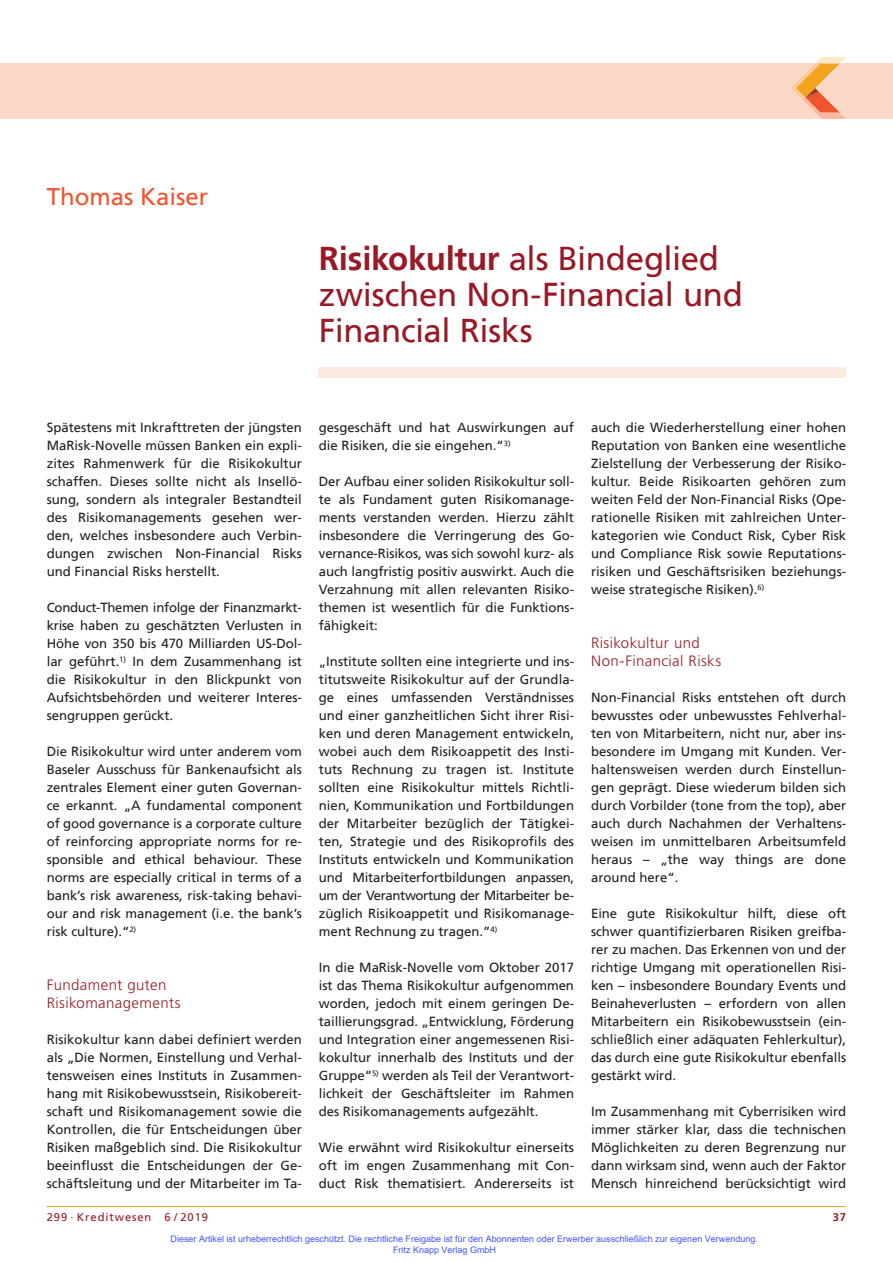
<style>
.page{position:relative;width:893px;height:1263px;background:#fff}
.page>*{position:absolute;margin:0;border:0;box-sizing:border-box;transform-origin:0 0}
.t1{font:33px/36px "Frutiger";letter-spacing:-.01em;color:#981a26}
.t2{font:24px "Frutiger";color:#f0542e}
.t3{font:300 15px/18px "Frutiger";letter-spacing:.025em;color:#981a26}
.t4{font:13.2px/18px "Frutiger";color:#231f20;text-align:justify}
.t5{font:11.25px "Frutiger";letter-spacing:.08em;color:#981a26}
.t6{font:700 11.25px "Frutiger";color:#981a26}
.t7{font:9px/10.8px "Arial";color:#4054ff}
.s1{font-weight:700}
</style>
<div class="page">
<div style="left:319px;top:368px;width:527px;height:10px;background:#fdebe1"></div>
<hr style="left:47px;top:1206px;width:799px;height:1px;background:#f1a31e">
<div style="left:0;top:64px;width:893px;height:55px;background:#fcd9c7"></div>
<svg style="left:791px;top:57px;width:55px;height:62px"></svg>
<h2 class="t2" style="left:47px;top:186px;width:163px">Thomas Kaiser</h2>
<h1 class="t1" style="left:319px;top:242px;width:425px"><span class="s1">Risikokultur</span> als Bindeglied zwischen Non-Financial und<br>Financial Risks</h1>
<p class="t4" style="left:47px;top:419px;width:257px">Spätestens mit Inkrafttreten der jüngsten MaRisk-Novelle müssen Banken ein expli&shy;zites Rahmenwerk für die Risikokultur schaffen. Dieses sollte nicht als Insellö&shy;sung, sondern als integraler Bestandteil des Risikomanagements gesehen wer&shy;den, welches insbesondere auch Verbin&shy;dungen zwischen Non-Financial Risks und Financial Risks herstellt.</p>
<p class="t4" style="left:47px;top:599px;width:257px">Conduct-Themen infolge der Finanzmarkt&shy;krise haben zu geschätzten Verlusten in Höhe von 350 bis 470 Milliarden US-Dol&shy;lar geführt.<sup>1)</sup> In dem Zusammenhang ist die Risikokultur in den Blickpunkt von Aufsichtsbehörden und weiterer Interes&shy;sengruppen gerückt.</p>
<p class="t4" style="left:47px;top:743px;width:257px">Die Risikokultur wird unter anderem vom Baseler Ausschuss für Bankenaufsicht als zentrales Element einer guten Governan&shy;ce erkannt. „A fundamental component of good governance is a corporate culture of reinforcing appropriate norms for re&shy;sponsible and ethical behaviour. These norms are especially critical in terms of a bank’s risk awareness, risk-taking behavi&shy;our and risk management (i.e. the bank’s risk culture).“<sup>2)</sup></p>
<p class="t3" style="left:47px;top:976px;width:135px">Fundament guten<br>Risikomanagements</p>
<p class="t4" style="left:47px;top:1031px;width:257px">Risikokultur kann dabei definiert werden als „Die Normen, Einstellung und Verhal&shy;tensweisen eines Instituts in Zusammen&shy;hang mit Risikobewusstsein, Risikobereit&shy;schaft und Risikomanagement sowie die Kontrollen, die für Entscheidungen über Risiken maßgeblich sind. Die Risikokultur beeinflusst die Entscheidungen der Ge&shy;schäftsleitung und der Mitarbeiter im Ta-</p>
<p class="t4" style="left:319px;top:419px;width:257px">gesgeschäft und hat Auswirkungen auf die Risiken, die sie eingehen.“<sup>3)</sup></p>
<p class="t4" style="left:319px;top:473px;width:257px">Der Aufbau einer soliden Risikokultur soll&shy;te als Fundament guten Risikomanage&shy;ments verstanden werden. Hierzu zählt insbesondere die Verringerung des Go&shy;vernance-Risikos, was sich sowohl kurz- als auch langfristig positiv auswirkt. Auch die Verzahnung mit allen relevanten Risiko&shy;themen ist wesentlich für die Funktions&shy;fähigkeit:</p>
<p class="t4" style="left:319px;top:653px;width:257px">„Institute sollten eine integrierte und ins&shy;titutsweite Risikokultur auf der Grundla&shy;ge eines umfassenden Verständnisses und einer ganzheitlichen Sicht ihrer Risi&shy;ken und deren Management entwickeln, wobei auch dem Risikoappetit des Insti&shy;tuts Rechnung zu tragen ist. Institute sollten eine Risikokultur mittels Richtli&shy;nien, Kommunikation und Fortbildungen der Mitarbeiter bezüglich der Tätigkei&shy;ten, Strategie und des Risikoprofils des Instituts entwickeln und Kommunikation und Mitarbeiterfortbildungen anpassen, um der Verantwortung der Mitarbeiter be&shy;züglich Risikoappetit und Risikomanage&shy;ment Rechnung zu tragen.”<sup>4)</sup></p>
<p class="t4" style="left:319px;top:959px;width:257px">In die MaRisk-Novelle vom Oktober 2017 ist das Thema Risikokultur aufgenommen worden, jedoch mit einem geringen De&shy;taillierungsgrad. „Entwicklung, Förderung und Integration einer angemessenen Risi&shy;kokultur innerhalb des Instituts und der Gruppe“<sup>5)</sup> werden als Teil der Verantwort&shy;lichkeit der Geschäftsleiter im Rahmen des Risikomanagements aufgezählt.</p>
<p class="t4" style="left:319px;top:1139px;width:257px">Wie erwähnt wird Risikokultur einerseits oft im engen Zusammenhang mit Con&shy;duct Risk thematisiert. Andererseits ist</p>
<p class="t4" style="left:591px;top:419px;width:257px">auch die Wiederherstellung einer hohen Reputation von Banken eine wesentliche Zielstellung der Verbesserung der Risiko&shy;kultur. Beide Risikoarten gehören zum weiten Feld der Non-Financial Risks (Ope&shy;rationelle Risiken mit zahlreichen Unter&shy;kategorien wie Conduct Risk, Cyber Risk und Compliance Risk sowie Reputations&shy;risiken und Geschäftsrisiken beziehungs&shy;weise strategische Risiken).<sup>6)</sup></p>
<p class="t3" style="left:591px;top:634px;width:132px">Risikokultur und<br>Non-Financial Risks</p>
<p class="t4" style="left:591px;top:689px;width:257px">Non-Financial Risks entstehen oft durch bewusstes oder unbewusstes Fehlverhal&shy;ten von Mitarbeitern, nicht nur, aber ins&shy;besondere im Umgang mit Kunden. Ver&shy;haltensweisen werden durch Einstellun&shy;gen geprägt. Diese wiederum bilden sich durch Vorbilder (tone from the top), aber auch durch Nachahmen der Verhaltens&shy;weisen im unmittelbaren Arbeitsumfeld heraus – „the way things are done around here“.</p>
<p class="t4" style="left:591px;top:905px;width:257px">Eine gute Risikokultur hilft, diese oft schwer quantifizierbaren Risiken greifba&shy;rer zu machen. Das Erkennen von und der richtige Umgang mit operationellen Risi&shy;ken – insbesondere Boundary Events und Beinaheverlusten – erfordern von allen Mitarbeitern ein Risikobewusstsein (ein&shy;schließlich einer adäquaten Fehlerkultur), das durch eine gute Risikokultur ebenfalls gestärkt wird.</p>
<p class="t4" style="left:591px;top:1103px;width:257px">Im Zusammenhang mit Cyberrisiken wird immer stärker klar, dass die technischen Möglichkeiten zu deren Begrenzung nur dann wirksam sind, wenn auch der Faktor Mensch hinreichend berücksichtigt wird</p>
<p class="t5" style="left:47px;top:1211px;width:163px">299 · Kreditwesen 6 / 2019</p>
<p class="t6" style="left:833px;top:1211px;width:15px">37</p>
<p class="t7" style="left:393px;top:1233px;width:366px;text-indent:-223px">Dieser Artikel ist urheberrechtlich geschützt. Die rechtliche Freigabe ist für den Abonnenten oder Erwerber ausschließlich zur eigenen Verwendung.<br>Fritz Knapp Verlag GmbH</p>
</div>
